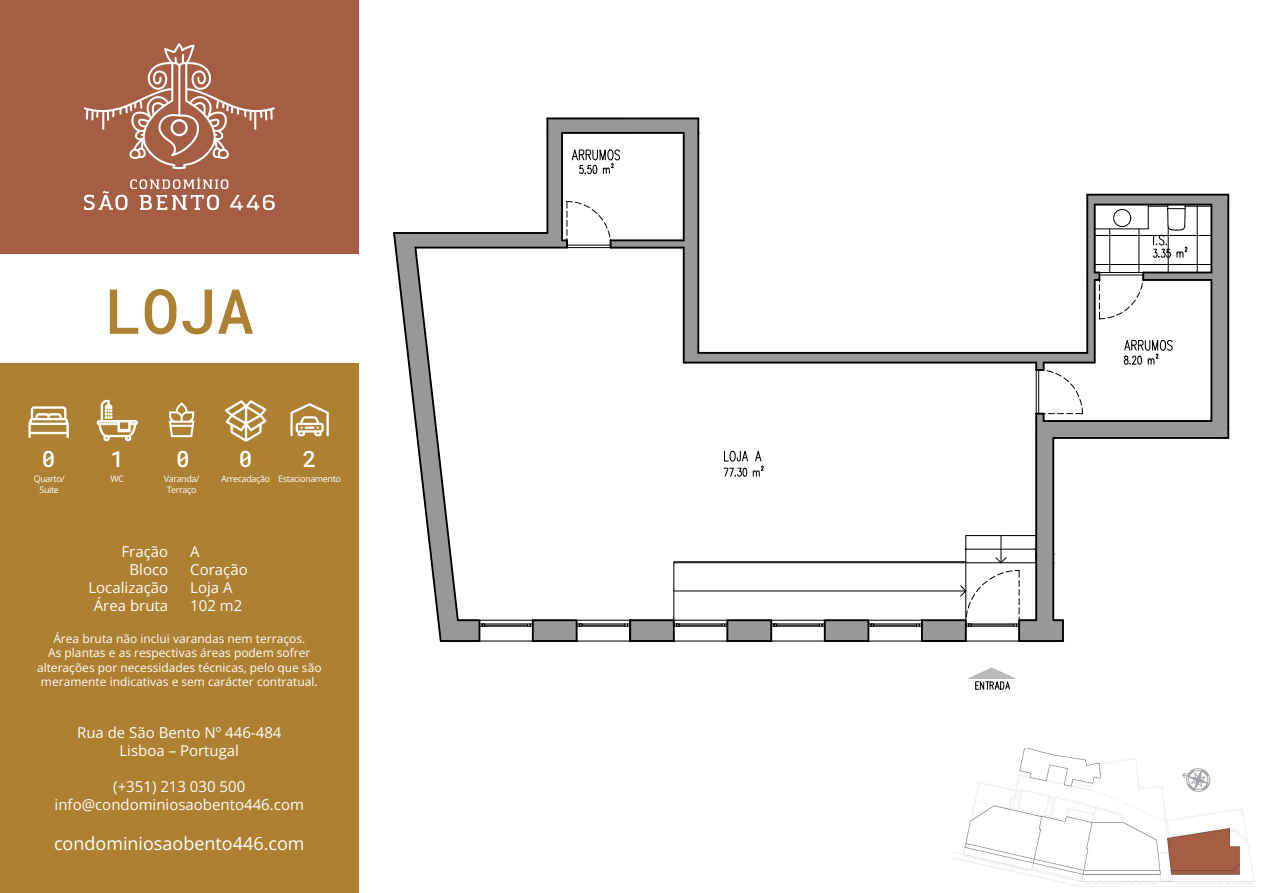
<style>
.page{position:relative;width:1263px;height:893px;background:#fff}
.page>*{position:absolute;margin:0;border:0;box-sizing:border-box;transform-origin:0 0}
.t1{font:62.1px "Roboto Mono";color:#ae8031}
.t2{font:22.5px "Roboto Mono";color:#fff}
.t3{font:18px "Open Sans";color:#fff}
.t4{font:15px/18px "Open Sans";color:#fff;text-align:center}
.t5{font:12px/14.4px "Open Sans";color:#fff;text-align:center}
.t6{font:9px "Open Sans";letter-spacing:-.04em;color:#fff}
</style>
<div class="page">
<div style="left:0;top:363px;width:359px;height:530px;background:#ae8031"></div>
<svg style="left:393px;top:118px;width:836px;height:524px"></svg>
<svg style="left:968px;top:667px;width:47px;height:23px"></svg>
<div style="left:0;top:0;width:359px;height:254px;background:#a55e44"></div>
<img style="left:952px;top:748px;width:303px;height:139px">
<svg style="left:1182px;top:767px;width:30px;height:26px"></svg>
<svg style="left:83px;top:43px;width:192px;height:126px"></svg>
<svg style="left:84px;top:177px;width:191px;height:33px"></svg>
<svg style="left:28px;top:406px;width:41px;height:32px"></svg>
<svg style="left:290px;top:403px;width:39px;height:33px"></svg>
<svg style="left:169px;top:402px;width:25px;height:35px"></svg>
<svg style="left:225px;top:400px;width:41px;height:41px"></svg>
<svg style="left:97px;top:400px;width:41px;height:42px"></svg>
<p class="t1" style="left:105px;top:269px;width:151px">LOJA</p>
<p class="t2" style="left:42px;top:444px;width:15px">0</p>
<p class="t2" style="left:111px;top:444px;width:15px">1</p>
<p class="t2" style="left:176px;top:444px;width:15px">0</p>
<p class="t2" style="left:239px;top:444px;width:15px">0</p>
<p class="t2" style="left:303px;top:444px;width:15px">2</p>
<p class="t6" style="left:34px;top:473px;width:32px">Quarto/</p>
<p class="t6" style="left:39px;top:484px;width:21px">Suite</p>
<p class="t6" style="left:111px;top:473px;width:15px">WC</p>
<p class="t6" style="left:164px;top:473px;width:37px">Varanda/</p>
<p class="t6" style="left:221px;top:473px;width:51px">Arrecadação</p>
<p class="t6" style="left:278px;top:473px;width:64px">Estacionamento</p>
<p class="t6" style="left:167px;top:484px;width:31px">Terraço</p>
<p class="t4" style="left:88px;top:543px;width:81px;text-align:right">Fração<br>Bloco<br>Localização<br>Área bruta</p>
<p class="t5" style="left:37px;top:631px;width:286px">Área bruta não inclui varandas nem terraços.<br>As plantas e as respectivas áreas podem sofrer alterações por necessidades técnicas, pelo que são meramente indicativas e sem carácter contratual.</p>
<p class="t4" style="left:190px;top:543px;width:11px">A</p>
<p class="t4" style="left:190px;top:561px;width:59px">Coração</p>
<p class="t4" style="left:190px;top:579px;width:44px">Loja A</p>
<p class="t4" style="left:190px;top:597px;width:54px">102 m2</p>
<p class="t4" style="left:77px;top:723px;width:206px">Rua de São Bento Nº 446-484<br>Lisboa – Portugal</p>
<p class="t4" style="left:55px;top:777px;width:251px">(+351) 213 030 500 info@condominiosaobento446.com</p>
<h3 class="t3" style="left:54px;top:831px;width:252px">condominiosaobento446.com</h3>
</div>
